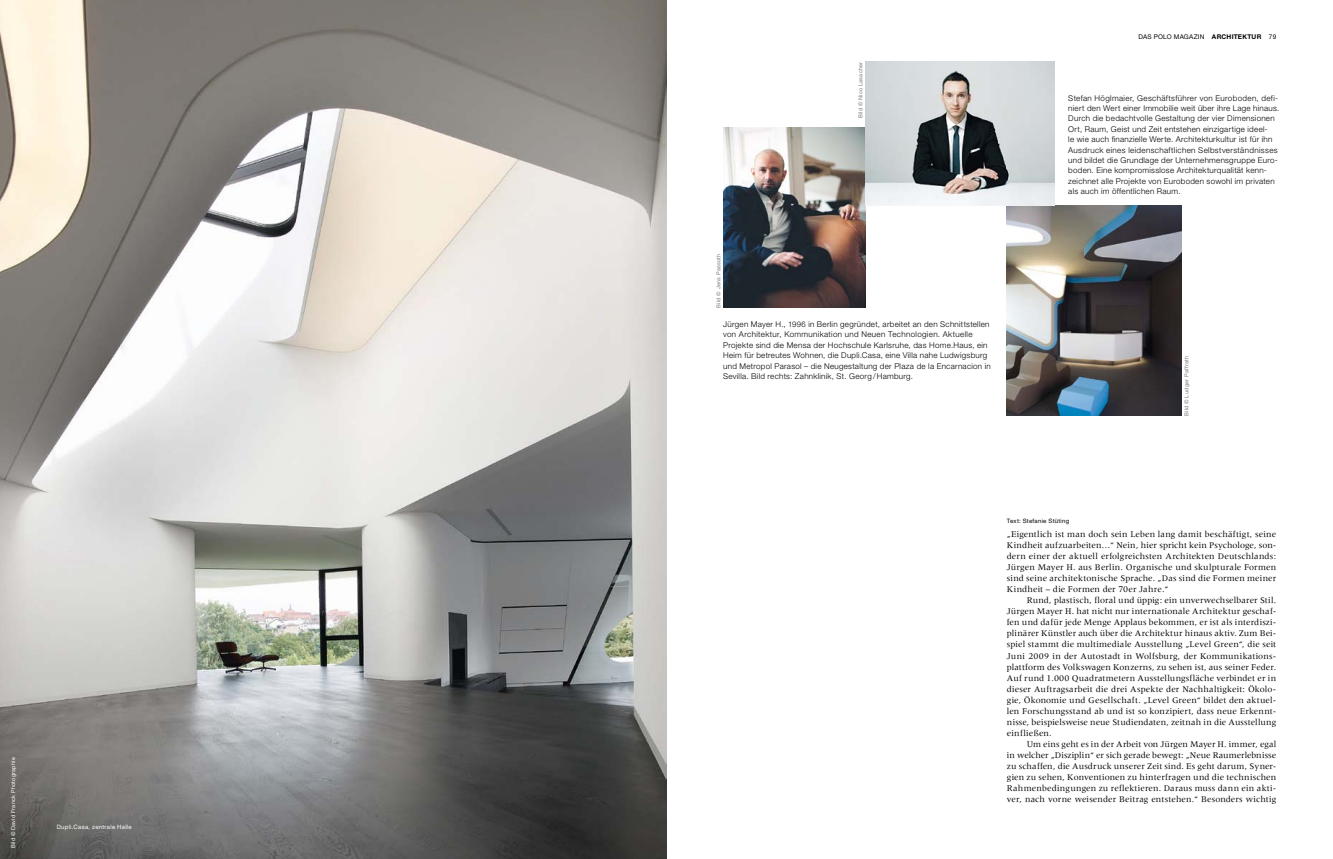
<style>
.page{position:relative;width:1333px;height:859px;background:#fff}
.page>*{position:absolute;margin:0;border:0;box-sizing:border-box;transform-origin:0 0}
.t1{font:9px/11.1px "Meridien";letter-spacing:.01em;color:#000;text-align:justify}
.t2{font:300 8px/10.4px "Helvetica Neue LT";letter-spacing:.035em;color:#000}
.t3{font:6.5px "Helvetica Neue LT";letter-spacing:.155em;color:#000}
.t4{font:700 6.5px "Helvetica Neue LT";letter-spacing:.03em;color:#000}
.t5{font:6px "Helvetica Neue LT";letter-spacing:.045em;color:#fff}
.t6{font:6px "Helvetica Neue LT";letter-spacing:.045em;color:#000}
.t7{font:5.5px "Helvetica Neue LT";letter-spacing:.045em;color:#7b7c7e}
.t8{font:5.5px "Helvetica Neue LT";letter-spacing:.045em;color:#fff}
.s1{font-size:7.7px}
.s2{font-weight:400}
</style>
<div class="page">
<img style="left:0;top:0;width:666px;height:859px">
<img style="left:723px;top:128px;width:142px;height:179px">
<img style="left:1006px;top:205px;width:175px;height:210px">
<img style="left:865px;top:62px;width:189px;height:143px">
<p class="t8" style="left:10px;top:848px;width:92px;rotate:-90deg">Bild © David Franck Photographie</p>
<p class="t5" style="left:57px;top:823px;width:77px">Dupli.Casa, zentrale Halle</p>
<p class="t7" style="left:715px;top:308px;width:55px;rotate:-90deg">Bild © Jens Passoth</p>
<p class="t7" style="left:857px;top:118px;width:58px;rotate:-90deg">Bild © Nico Lasacher</p>
<p class="t2" style="left:723px;top:319px;width:269px">Jürgen Mayer H., <span class="s1">1996</span> in Berlin gegründet, arbeitet an den Schnittstellen von Architektur, Kommunikation und Neuen Technologien. Aktuelle Projekte sind die Mensa der Hochschule Karlsruhe, das Home.Haus, ein Heim für betreutes Wohnen, die Dupli.Casa, eine Villa nahe Ludwigsburg und Metropol Parasol – die Neugestaltung der Plaza de la Encarnacion in Sevilla. Bild rechts: Zahnklinik, St. Georg /Hamburg.</p>
<p class="t3" style="left:1138px;top:33px;width:64px">das po lo magazin</p>
<p class="t4" style="left:1211px;top:33px;width:66px">ARCHITEKTUR <span class="s2">79</span></p>
<p class="t2" style="left:1068px;top:92px;width:213px">Stefan Höglmaier, Geschäftsführer von Euroboden, defi&shy;niert den Wert einer Immobilie weit über ihre Lage hinaus.<br>Durch die bedachtvolle Gestaltung der vier Dimensionen Ort, Raum, Geist und Zeit entstehen einzigartige ideel-<br>le wie auch finanzielle Werte. Architekturkultur ist für ihn Ausdruck eines leidenschaftlichen Selbstverständnisses und bildet die Grundlage der Unternehmensgruppe Euro&shy;boden. Eine kompromisslose Architekturqualität kenn&shy;zeichnet alle Projekte von Euroboden sowohl im privaten als auch im öffentlichen Raum.</p>
<p class="t7" style="left:1183px;top:416px;width:61px;rotate:-90deg">Bild © Ludger Paffrath</p>
<p class="t6" style="left:1006px;top:518px;width:64px">Text: Stefanie Stüting</p>
<p class="t1" style="left:1006px;top:528px;width:271px">„Eigentlich ist man doch sein Leben lang damit beschäftigt, seine Kindheit aufzuarbeiten…“ Nein, hier spricht kein Psychologe, son&shy;dern einer der aktuell erfolgreichsten Architekten Deutschlands:<br>Jürgen Mayer H. aus Berlin. Organische und skulpturale Formen sind seine architektonische Sprache. „Das sind die Formen meiner Kindheit – die Formen der 70er Jahre.“</p>
<p class="t1" style="left:1006px;top:595px;width:271px;text-indent:20px">Rund, plastisch, floral und üppig: ein unverwechselbarer Stil.<br>Jürgen Mayer H. hat nicht nur internationale Architektur geschaf&shy;fen und dafür jede Menge Applaus bekommen, er ist als interdiszi&shy;plinärer Künstler auch über die Architektur hinaus aktiv. Zum Bei&shy;spiel stammt die multimediale Ausstellung „Level Green“, die seit Juni 2009 in der Autostadt in Wolfsburg, der Kommunikations&shy;plattform des Volkswagen Konzerns, zu sehen ist, aus seiner Feder.<br>Auf rund 1.000 Quadratmetern Ausstellungsfläche verbindet er in dieser Auftragsarbeit die drei Aspekte der Nachhaltigkeit: Ökolo&shy;gie, Ökonomie und Gesellschaft. „Level Green“ bildet den aktuel&shy;len Forschungsstand ab und ist so konzipiert, dass neue Erkennt&shy;nisse, beispielsweise neue Studiendaten, zeitnah in die Ausstellung einfließen.</p>
<p class="t1" style="left:1006px;top:738px;width:271px;text-indent:20px">Um eins geht es in der Arbeit von Jürgen Mayer H. immer, egal in welcher „Disziplin“ er sich gerade bewegt: „Neue Raumerlebnisse zu schaffen, die Ausdruck unserer Zeit sind. Es geht darum, Syner&shy;gien zu sehen, Konventionen zu hinterfragen und die technischen Rahmenbedingungen zu reflektieren. Daraus muss dann ein akti&shy;ver, nach vorne weisender Beitrag entstehen.“ Besonders wichtig</p>
</div>
